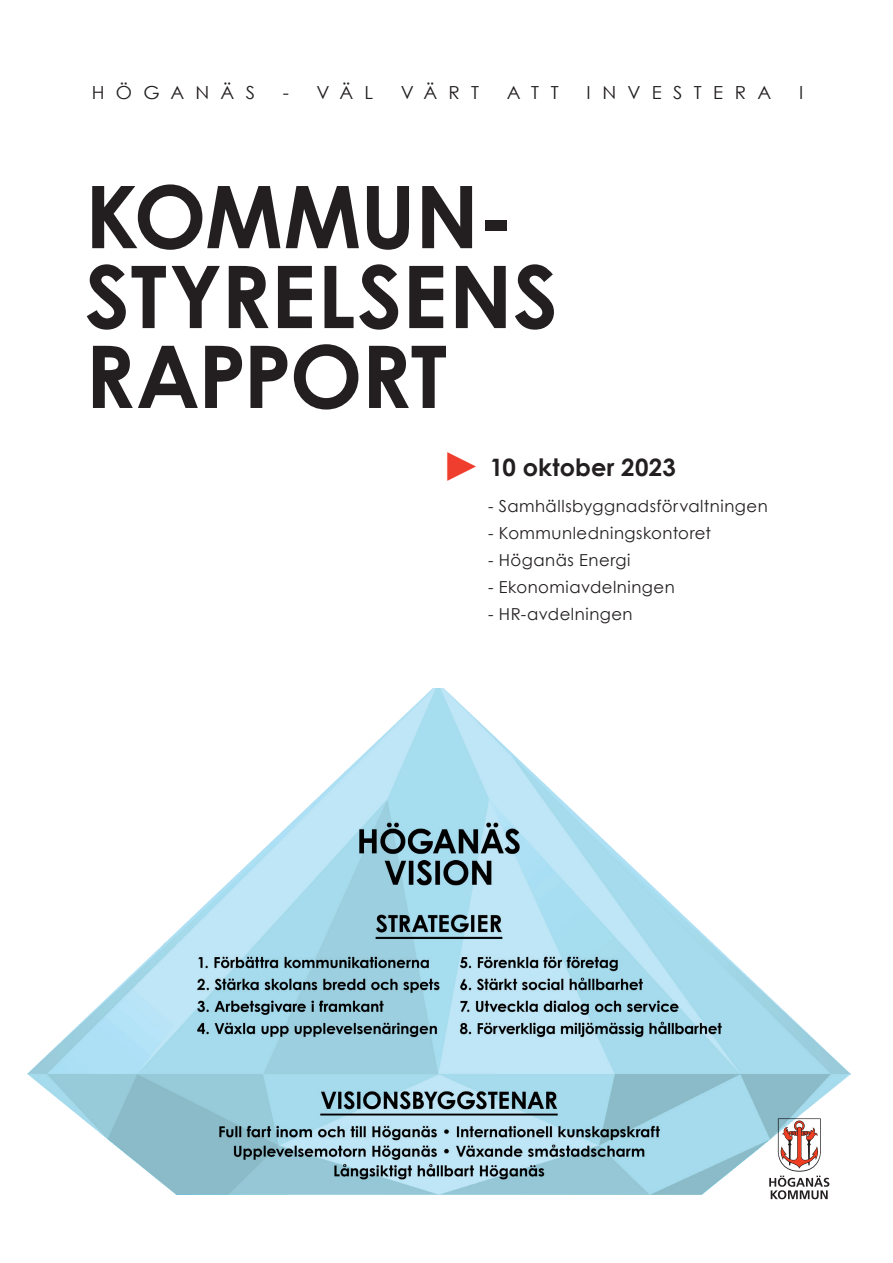
<style>
.page{position:relative;width:893px;height:1263px;background:#fff}
.page>*{position:absolute;margin:0;border:0;box-sizing:border-box;transform-origin:0 0}
.t1{font:700 86.55px/79.9px "Century Gothic";letter-spacing:-.005em;color:#231f20}
.t2{font:41.4px "Century Gothic";color:#ef3e2e}
.t3{font:700 24px "Century Gothic";letter-spacing:.005em;color:#231f20}
.t4{font:18px "Century Gothic";letter-spacing:.6em;color:#231f20;scale:1.04 1}
.t5{font:16.5px "Century Gothic";letter-spacing:.03em;color:#231f20}
</style>
<div class="page">
<img style="left:27px;top:688px;width:823px;height:507px">
<svg style="left:769px;top:1118px;width:60px;height:81px"></svg>
<p class="t4" style="left:92px;top:80px;width:159px">HÖGANÄS</p>
<p class="t4" style="left:283px;top:80px;width:88px">- VÄL</p>
<p class="t4" style="left:401px;top:80px;width:77px">VÄRT</p>
<p class="t4" style="left:507px;top:80px;width:52px">ATT</p>
<p class="t4" style="left:587px;top:80px;width:179px">INVESTERA</p>
<p class="t4" style="left:799px;top:80px;width:6px">I</p>
<h1 class="t1" style="left:85px;top:173px;width:475px">KOMMUN-<br>STYRELSENS<br>RAPPORT</h1>
<h2 class="t2" style="left:431px;top:487px;width:42px;rotate:-90deg">▼</h2>
<h3 class="t3" style="left:490px;top:449px;width:188px">10 oktober 2023</h3>
<p class="t5" style="left:488px;top:494px;width:281px">- Samhällsbyggnadsförvaltningen</p>
<p class="t5" style="left:488px;top:521px;width:224px">- Kommunledningskontoret</p>
<p class="t5" style="left:488px;top:548px;width:144px">- Höganäs Energi</p>
<p class="t5" style="left:488px;top:575px;width:188px">- Ekonomiavdelningen</p>
<p class="t5" style="left:488px;top:602px;width:146px">- HR-avdelningen</p>
</div>
